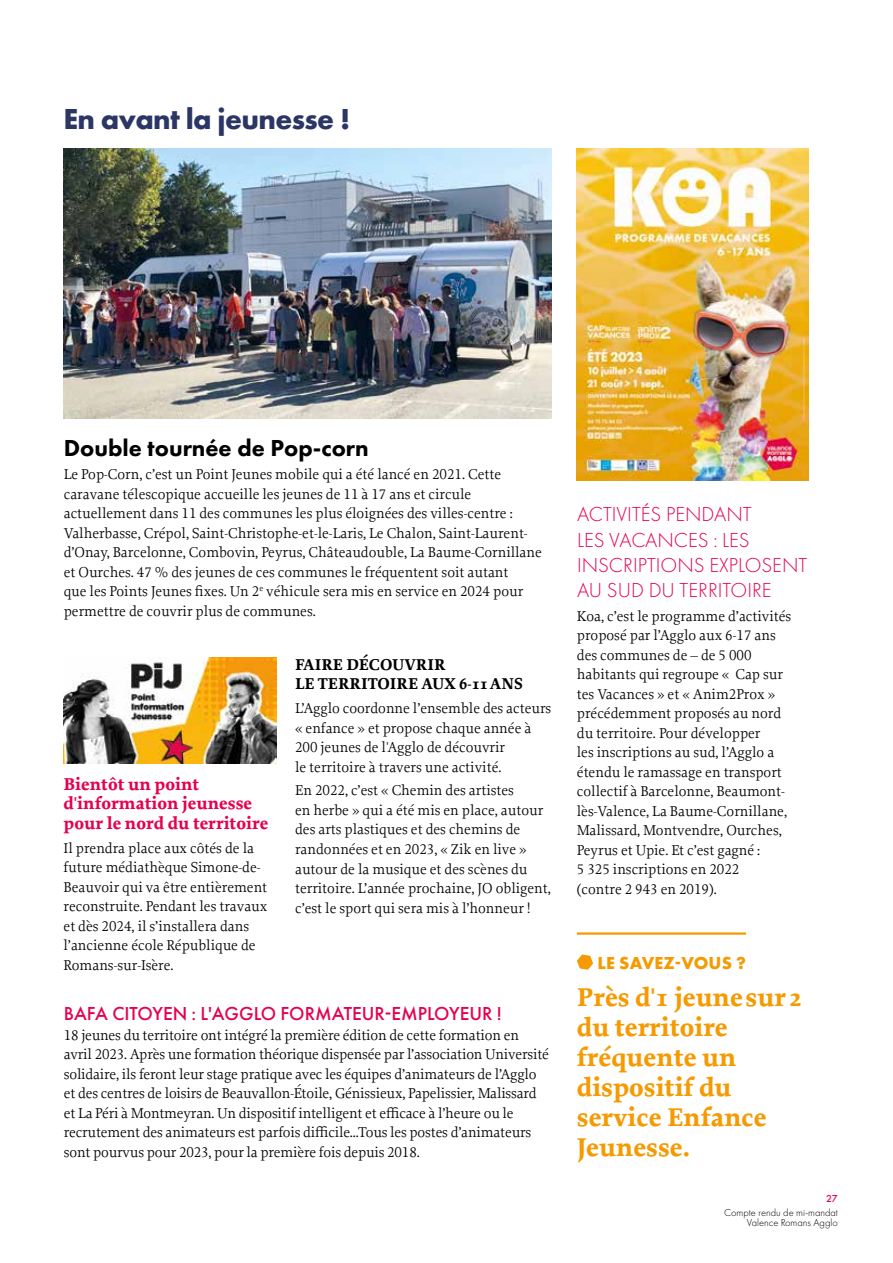
<style>
.page{position:relative;width:893px;height:1263px;background:#fff}
.page>*{position:absolute;margin:0;border:0;box-sizing:border-box;transform-origin:0 0}
.t1{font:700 30px "Futura PT";letter-spacing:-.02em;color:#2b3665}
.t2{font:700 27px/30px "Proforma";color:#f59a00}
.t3{font:800 24px "Futura PT";color:#000}
.t4{font:300 21px/25.2px "Futura PT";color:#e5004f}
.t5{font:500 19.5px "Futura PT";color:#e5004f}
.t6{font:700 18px/19.5px "Proforma";color:#e5004f}
.t7{font:700 18px "Futura PT";letter-spacing:.01em;color:#f59a00}
.t8{font:700 16.5px/19.8px "Proforma";color:#000}
.t9{font:15px/19.5px "Proforma";color:#000}
.t10{font:300 10.5px/10.5px "Futura PT";color:#000;text-align:right}
.t11{font:500 10.5px "Futura PT";color:#e5004f}
</style>
<div class="page">
<img style="left:64px;top:149px;width:488px;height:269px">
<img style="left:577px;top:149px;width:231px;height:331px">
<hr style="left:577px;top:932px;width:169px;height:3px;background:#f59a00">
<svg style="left:577px;top:954px;width:16px;height:16px"></svg>
<img style="left:63px;top:657px;width:213px;height:107px">
<h1 class="t1" style="left:63px;top:100px;width:288px">En avant la jeunesse !</h1>
<h3 class="t3" style="left:64px;top:433px;width:306px">Double tournée de Pop-corn</h3>
<p class="t9" style="left:64px;top:464px;width:480px">Le Pop-Corn, c’est un Point Jeunes mobile qui a été lancé en 2021. Cette caravane télescopique accueille les jeunes de 11 à 17 ans et circule actuellement dans 11 des communes les plus éloignées des villes-centre :<br>Valherbasse, Crépol, Saint-Christophe-et-le-Laris, Le Chalon, Saint-Laurent&shy;d’Onay, Barcelonne, Combovin, Peyrus, Châteaudouble, La Baume-Cornillane et Ourches. 47 % des jeunes de ces communes le fréquentent soit autant<br>que les Points Jeunes fixes. Un 2<sup>e</sup> véhicule sera mis en service en 2024 pour permettre de couvrir plus de communes.</p>
<p class="t6" style="left:64px;top:774px;width:206px">Bientôt un point d'information jeunesse pour le nord du territoire</p>
<p class="t9" style="left:64px;top:838px;width:205px">Il prendra place aux côtés de la future médiathèque Simone-de-<br>Beauvoir qui va être entièrement reconstruite. Pendant les travaux et dès 2024, il s’installera dans l’ancienne école République de<br>Romans-sur-Isère.</p>
<p class="t8" style="left:295px;top:654px;width:230px">FAIRE DÉCOUVRIR<br>LE TERRITOIRE AUX 6-11 ANS</p>
<p class="t9" style="left:295px;top:698px;width:258px">L’Agglo coordonne l’ensemble des acteurs « enfance » et propose chaque année à 200 jeunes de l'Agglo de découvrir<br>le territoire à travers une activité.</p>
<p class="t9" style="left:295px;top:781px;width:257px">En 2022, c’est « Chemin des artistes<br>en herbe » qui a été mis en place, autour des arts plastiques et des chemins de randonnées et en 2023, « Zik en live » autour de la musique et des scènes du territoire. L’année prochaine, JO obligent, c’est le sport qui sera mis à l’honneur !</p>
<h3 class="t5" style="left:64px;top:1002px;width:439px">BAFA CITOYEN : L'AGGLO FORMATEUR-EMPLOYEUR !</h3>
<p class="t9" style="left:64px;top:1025px;width:487px">18 jeunes du territoire ont intégré la première édition de cette formation en avril 2023. Après une formation théorique dispensée par l’association Université solidaire, ils feront leur stage pratique avec les équipes d’animateurs de l’Agglo et des centres de loisirs de Beauvallon-Étoile, Génissieux, Papelissier, Malissard et La Péri à Montmeyran. Un dispositif intelligent et efficace à l’heure ou le recrutement des animateurs est parfois difficile...Tous les postes d’animateurs sont pourvus pour 2023, pour la première fois depuis 2018.</p>
<h3 class="t4" style="left:577px;top:502px;width:232px">ACTIVITÉS PENDANT<br>LES VACANCES : LES<br>INSCRIPTIONS EXPLOSENT<br>AU SUD DU TERRITOIRE</h3>
<p class="t9" style="left:577px;top:606px;width:216px">Koa, c’est le programme d’activités proposé par l’Agglo aux 6-17 ans des communes de – de 5 000 habitants qui regroupe « Cap sur tes Vacances » et « Anim2Prox » précédemment proposés au nord du territoire. Pour développer<br>les inscriptions au sud, l’Agglo a étendu le ramassage en transport collectif à Barcelonne, Beaumont&shy;lès-Valence, La Baume-Cornillane,<br>Malissard, Montvendre, Ourches,<br>Peyrus et Upie. Et c’est gagné :<br>5 325 inscriptions en 2022<br>(contre 2 943 en 2019).</p>
<p class="t7" style="left:597px;top:951px;width:150px">LE SAVEZ-VOUS ?</p>
<h2 class="t2" style="left:577px;top:982px;width:227px">Près d'1 jeune sur 2 du territoire fréquente un dispositif du service Enfance<br>Jeunesse.</h2>
<p class="t11" style="left:826px;top:1192px;width:13px">27</p>
<p class="t10" style="left:724px;top:1207px;width:115px">Compte rendu de mi-mandat<br>Valence Romans Agglo</p>
</div>
